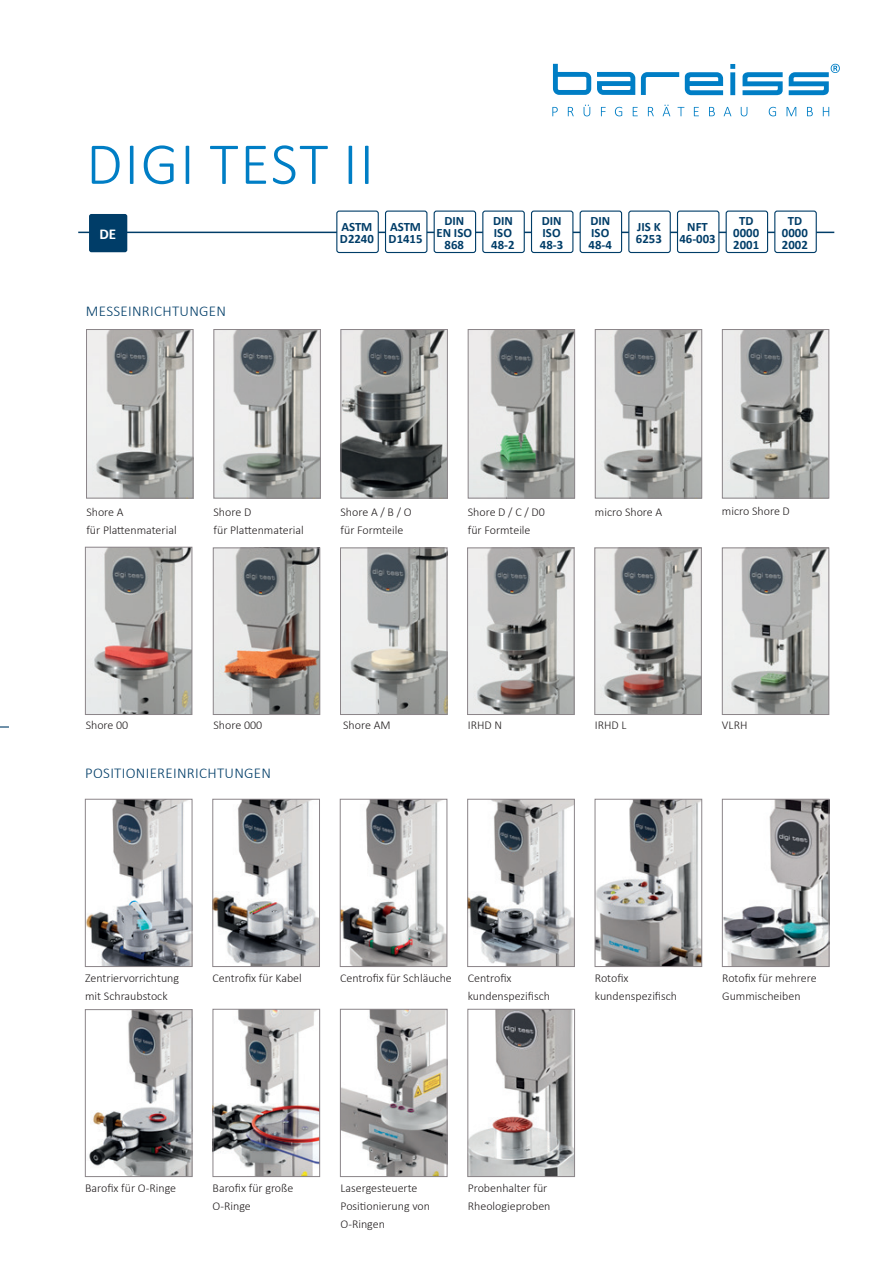
<style>
.page{position:relative;width:893px;height:1263px;background:#fff}
.page>*{position:absolute;margin:0;border:0;box-sizing:border-box;transform-origin:0 0}
.t1{font:300 60px "Calibri";letter-spacing:.03em;color:#007ec5}
.t2{font:300 15px "Calibri";letter-spacing:.02em;color:#003d68}
.t3{font:700 15px "Calibri";color:#fff}
.t4{font:700 12.75px/12px "Calibri";color:#003d68}
.t5{font:300 12px/18px "Calibri";color:#231f20}
</style>
<div class="page">
<hr style="left:78px;top:232px;width:756px;height:1px;background:#003d68">
<div style="left:89px;top:214px;width:38px;height:38px;background:#003d68;border-radius:2px"></div>
<svg style="left:597px;top:72px;width:38px;height:23px"></svg>
<svg style="left:553px;top:64px;width:38px;height:31px"></svg>
<svg style="left:742px;top:72px;width:41px;height:23px"></svg>
<svg style="left:685px;top:72px;width:38px;height:23px"></svg>
<svg style="left:641px;top:72px;width:38px;height:23px"></svg>
<svg style="left:730px;top:64px;width:5px;height:31px"></svg>
<svg style="left:789px;top:64px;width:51px;height:31px"></svg>
<svg style="left:552px;top:107px;width:6px;height:9px"></svg>
<svg style="left:568px;top:107px;width:6px;height:9px"></svg>
<svg style="left:584px;top:105px;width:6px;height:11px"></svg>
<svg style="left:601px;top:107px;width:5px;height:9px"></svg>
<svg style="left:615px;top:107px;width:7px;height:9px"></svg>
<svg style="left:633px;top:107px;width:5px;height:9px"></svg>
<svg style="left:648px;top:107px;width:6px;height:9px"></svg>
<svg style="left:663px;top:105px;width:7px;height:11px"></svg>
<svg style="left:677px;top:107px;width:7px;height:9px"></svg>
<svg style="left:694px;top:107px;width:5px;height:9px"></svg>
<svg style="left:709px;top:107px;width:6px;height:9px"></svg>
<svg style="left:724px;top:107px;width:7px;height:9px"></svg>
<svg style="left:741px;top:107px;width:6px;height:9px"></svg>
<svg style="left:769px;top:107px;width:7px;height:9px"></svg>
<svg style="left:786px;top:107px;width:10px;height:9px"></svg>
<svg style="left:807px;top:107px;width:6px;height:9px"></svg>
<svg style="left:823px;top:107px;width:6px;height:9px"></svg>
<div style="left:629px;top:211px;width:41px;height:41px;background:#fff;border-radius:2px"></div>
<div style="left:628px;top:211px;width:43px;height:42px;border:1px solid #003d68;border-radius:2px"></div>
<div style="left:726px;top:211px;width:42px;height:41px;background:#fff;border-radius:2px"></div>
<div style="left:726px;top:211px;width:42px;height:42px;border:1px solid #003d68;border-radius:2px"></div>
<div style="left:677px;top:211px;width:42px;height:41px;background:#fff;border-radius:2px"></div>
<div style="left:677px;top:211px;width:42px;height:42px;border:1px solid #003d68;border-radius:2px"></div>
<div style="left:775px;top:211px;width:41px;height:41px;background:#fff;border-radius:2px"></div>
<div style="left:774px;top:211px;width:43px;height:42px;border:1px solid #003d68;border-radius:2px"></div>
<div style="left:337px;top:211px;width:41px;height:41px;background:#fff;border-radius:2px"></div>
<div style="left:336px;top:211px;width:43px;height:42px;border:1px solid #003d68;border-radius:2px"></div>
<div style="left:434px;top:211px;width:42px;height:41px;background:#fff;border-radius:2px"></div>
<div style="left:434px;top:211px;width:42px;height:42px;border:1px solid #003d68;border-radius:2px"></div>
<div style="left:580px;top:211px;width:42px;height:41px;background:#fff;border-radius:2px"></div>
<div style="left:580px;top:211px;width:42px;height:42px;border:1px solid #003d68;border-radius:2px"></div>
<div style="left:385px;top:211px;width:42px;height:41px;background:#fff;border-radius:2px"></div>
<div style="left:385px;top:211px;width:42px;height:42px;border:1px solid #003d68;border-radius:2px"></div>
<div style="left:531px;top:211px;width:42px;height:41px;background:#fff;border-radius:2px"></div>
<div style="left:531px;top:211px;width:42px;height:42px;border:1px solid #003d68;border-radius:2px"></div>
<div style="left:483px;top:211px;width:41px;height:41px;background:#fff;border-radius:2px"></div>
<div style="left:482px;top:211px;width:43px;height:42px;border:1px solid #003d68;border-radius:2px"></div>
<img style="left:87px;top:801px;width:103px;height:164px">
<div style="left:85px;top:799px;width:107px;height:168px;border:1px solid #8b8589"></div>
<img style="left:215px;top:1011px;width:103px;height:164px">
<div style="left:213px;top:1009px;width:107px;height:168px;border:1px solid #8b8589"></div>
<img style="left:342px;top:801px;width:103px;height:164px">
<div style="left:340px;top:799px;width:107px;height:168px;border:1px solid #8b8589"></div>
<img style="left:89px;top:1011px;width:101px;height:164px">
<div style="left:85px;top:1009px;width:107px;height:168px;border:1px solid #8b8589"></div>
<img style="left:597px;top:331px;width:103px;height:165px">
<div style="left:595px;top:329px;width:107px;height:169px;border:1px solid #8b8589"></div>
<img style="left:87px;top:549px;width:103px;height:164px">
<div style="left:85px;top:547px;width:107px;height:168px;border:1px solid #8b8589"></div>
<img style="left:215px;top:331px;width:104px;height:165px">
<div style="left:213px;top:329px;width:108px;height:169px;border:1px solid #8b8589"></div>
<img style="left:724px;top:331px;width:103px;height:165px">
<div style="left:722px;top:329px;width:107px;height:169px;border:1px solid #8b8589"></div>
<img style="left:88px;top:331px;width:103px;height:165px">
<div style="left:86px;top:329px;width:107px;height:169px;border:1px solid #8b8589"></div>
<img style="left:342px;top:549px;width:103px;height:164px">
<div style="left:340px;top:547px;width:107px;height:168px;border:1px solid #8b8589"></div>
<img style="left:343px;top:331px;width:103px;height:165px">
<div style="left:341px;top:329px;width:107px;height:169px;border:1px solid #8b8589"></div>
<img style="left:596px;top:549px;width:104px;height:164px">
<div style="left:594px;top:547px;width:108px;height:168px;border:1px solid #8b8589"></div>
<img style="left:469px;top:549px;width:103px;height:164px">
<div style="left:467px;top:547px;width:107px;height:168px;border:1px solid #8b8589"></div>
<img style="left:724px;top:549px;width:103px;height:164px">
<div style="left:722px;top:547px;width:107px;height:168px;border:1px solid #8b8589"></div>
<img style="left:470px;top:331px;width:103px;height:165px">
<div style="left:468px;top:329px;width:107px;height:169px;border:1px solid #8b8589"></div>
<img style="left:215px;top:549px;width:103px;height:164px">
<div style="left:213px;top:547px;width:107px;height:168px;border:1px solid #8b8589"></div>
<img style="left:214px;top:801px;width:104px;height:164px">
<div style="left:212px;top:799px;width:108px;height:168px;border:1px solid #8b8589"></div>
<img style="left:342px;top:1011px;width:103px;height:164px">
<div style="left:340px;top:1009px;width:107px;height:168px;border:1px solid #8b8589"></div>
<img style="left:469px;top:1011px;width:104px;height:164px">
<div style="left:467px;top:1009px;width:108px;height:168px;border:1px solid #8b8589"></div>
<img style="left:724px;top:801px;width:103px;height:164px">
<div style="left:722px;top:799px;width:107px;height:168px;border:1px solid #8b8589"></div>
<img style="left:469px;top:801px;width:104px;height:164px">
<div style="left:467px;top:799px;width:108px;height:168px;border:1px solid #8b8589"></div>
<img style="left:597px;top:801px;width:103px;height:164px">
<div style="left:595px;top:799px;width:107px;height:168px;border:1px solid #8b8589"></div>
<h1 class="t1" style="left:86px;top:127px;width:289px">DIGI TEST II</h1>
<p class="t4" style="left:340px;top:220px;width:35px">ASTM<br>D2240</p>
<p class="t4" style="left:436px;top:214px;width:37px;text-align:center">DIN<br>EN ISO<br>868</p>
<p class="t4" style="left:589px;top:214px;width:25px">DIN<br>ISO<br>48-4</p>
<p class="t4" style="left:389px;top:220px;width:35px">ASTM<br>D1415</p>
<p class="t4" style="left:540px;top:214px;width:25px">DIN<br>ISO<br>48-3</p>
<p class="t4" style="left:491px;top:214px;width:25px">DIN<br>ISO<br>48-2</p>
<p class="t3" style="left:99px;top:224px;width:18px">DE</p>
<p class="t4" style="left:636px;top:220px;width:27px">JIS K<br>6253</p>
<p class="t4" style="left:733px;top:214px;width:27px;text-align:center">TD<br>0000<br>2001</p>
<p class="t4" style="left:679px;top:220px;width:38px;text-align:center">NFT<br>46-003</p>
<p class="t4" style="left:782px;top:214px;width:27px;text-align:center">TD<br>0000<br>2002</p>
<p class="t2" style="left:86px;top:301px;width:142px">MESSEINRICHTUNGEN</p>
<p class="t5" style="left:86px;top:502px;width:92px">Shore A<br>für Plattenmaterial</p>
<p class="t5" style="left:214px;top:502px;width:92px">Shore D<br>für Plattenmaterial</p>
<p class="t5" style="left:340px;top:502px;width:73px">Shore A / B / O für Formteile</p>
<p class="t5" style="left:468px;top:502px;width:79px">Shore D / C / D0 für Formteile</p>
<p class="t5" style="left:595px;top:502px;width:69px">micro Shore A</p>
<p class="t5" style="left:722px;top:501px;width:69px">micro Shore D</p>
<p class="t5" style="left:86px;top:715px;width:44px">Shore 00</p>
<p class="t5" style="left:214px;top:715px;width:50px">Shore 000</p>
<p class="t2" style="left:85px;top:763px;width:187px">POSITIONIEREINRICHTUNGEN</p>
<p class="t5" style="left:343px;top:715px;width:49px">Shore AM</p>
<p class="t5" style="left:595px;top:715px;width:33px">IRHD L</p>
<p class="t5" style="left:468px;top:715px;width:36px">IRHD N</p>
<p class="t5" style="left:722px;top:715px;width:27px">VLRH</p>
<p class="t5" style="left:85px;top:969px;width:95px">Zentriervorrichtung mit Schraubstock</p>
<p class="t5" style="left:212px;top:969px;width:91px">Centrofix für Kabel</p>
<p class="t5" style="left:340px;top:969px;width:113px">Centrofix für Schläuche</p>
<p class="t5" style="left:468px;top:969px;width:84px">Centrofix kundenspezifisch</p>
<p class="t5" style="left:595px;top:969px;width:84px">Rotofix kundenspezifisch</p>
<p class="t5" style="left:722px;top:969px;width:96px">Rotofix für mehrere<br>Gummischeiben</p>
<p class="t5" style="left:85px;top:1179px;width:93px">Barofix für O-Ringe</p>
<p class="t5" style="left:213px;top:1179px;width:82px">Barofix für große<br>O-Ringe</p>
<p class="t5" style="left:340px;top:1179px;width:91px">Lasergesteuerte<br>Positionierung von<br>O-Ringen</p>
<p class="t5" style="left:468px;top:1179px;width:84px">Probenhalter für<br>Rheologieproben</p>
</div>
